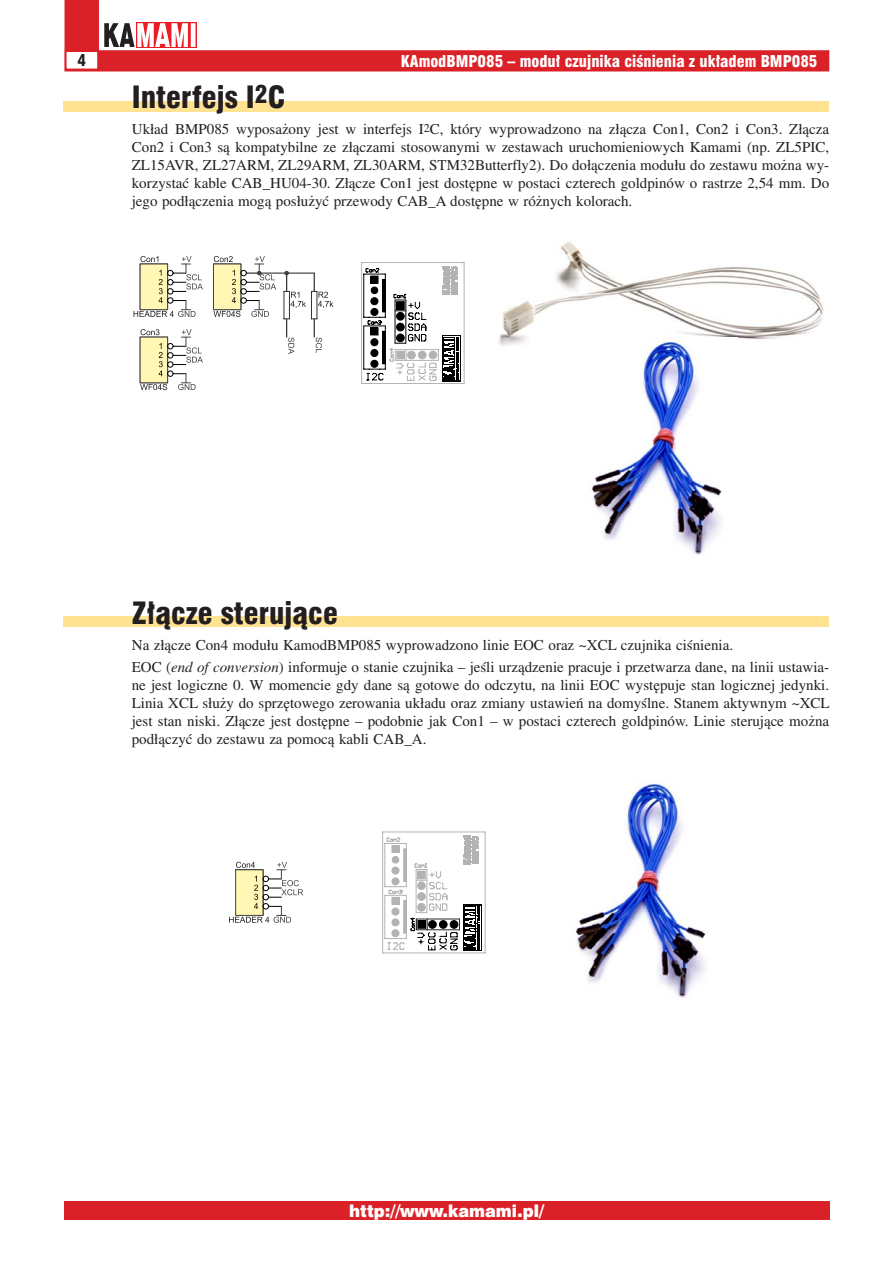
<style>
.page{position:relative;width:893px;height:1263px;background:#fff}
.page>*{position:absolute;margin:0;border:0;box-sizing:border-box;transform-origin:0 0}
.t1{font:30px "Swis 721 Blk Cn EU Normal";color:#231f20}
.t2{font:15.9px "Swis 721 Blk Cn EU Normal";color:#fff}
.t3{font:15.9px "Swis 721 Blk 2 EU Normal";color:#fff}
.t4{font:15.9px "Swis 721 Blk Cn EU Normal";color:#231f20}
.t5{font:15px/18px "Toronto";color:#231f20;text-align:justify}
.s1{font-size:24px}
.s2{font-size:12px}
.s3{font-style:italic}
</style>
<div class="page">
<div style="left:64px;top:1201px;width:765px;height:19px;background:#da2128"></div>
<div style="left:99px;top:51px;width:729px;height:20px;background:#da2128"></div>
<div style="left:98px;top:50px;width:731px;height:21px;border:2px solid #da2128"></div>
<svg style="left:64px;top:0;width:132px;height:71px"></svg>
<div style="left:64px;top:101px;width:765px;height:11px;background:#ffe292"></div>
<img style="left:499px;top:240px;width:325px;height:106px">
<svg style="left:134px;top:256px;width:69px;height:61px"></svg>
<div style="left:213px;top:264px;width:28px;height:46px;border:1px solid #424242"></div>
<svg style="left:140px;top:329px;width:63px;height:61px"></svg>
<hr style="left:259px;top:273px;width:55px;height:1px;background:#1c1c1c">
<svg style="left:214px;top:256px;width:62px;height:61px"></svg>
<svg style="left:284px;top:271px;width:49px;height:83px"></svg>
<hr style="left:361px;top:263px;width:1px;height:120px;background:#b3b3b3">
<hr style="left:464px;top:263px;width:1px;height:120px;background:#b3b3b3">
<hr style="left:362px;top:383px;width:102px;height:1px;background:#b3b3b3">
<hr style="left:362px;top:262px;width:102px;height:1px;background:#b3b3b3">
<hr style="left:363px;top:326px;width:1px;height:43px;background:#000">
<hr style="left:363px;top:274px;width:1px;height:43px;background:#000">
<svg style="left:364px;top:266px;width:97px;height:116px"></svg>
<div style="left:64px;top:617px;width:765px;height:10px;background:#ffe292"></div>
<img style="left:576px;top:782px;width:130px;height:216px">
<hr style="left:382px;top:832px;width:1px;height:121px;background:#b3b3b3">
<hr style="left:485px;top:832px;width:1px;height:121px;background:#b3b3b3">
<hr style="left:383px;top:952px;width:102px;height:1px;background:#b3b3b3">
<hr style="left:383px;top:831px;width:102px;height:1px;background:#b3b3b3">
<hr style="left:384px;top:895px;width:1px;height:43px;background:#b3b3b3">
<hr style="left:384px;top:843px;width:1px;height:44px;background:#b3b3b3">
<svg style="left:385px;top:836px;width:97px;height:115px"></svg>
<svg style="left:229px;top:862px;width:74px;height:61px"></svg>
<img style="left:583px;top:337px;width:155px;height:218px">
<p class="t4" style="left:78px;top:51px;width:10px">4</p>
<p class="t2" style="left:401px;top:51px;width:418px">KAmodBMP085 – moduł czujnika ciśnienia z układem BMP085</p>
<h1 class="t1" style="left:132px;top:78px;width:155px">Interfejs I<span class="s1">2</span>C</h1>
<p class="t5" style="left:132px;top:120px;width:699px">Układ BMP085 wyposażony jest w interfejs I<span class="s2">2</span>C, który wyprowadzono na złącza Con1, Con2 i Con3. Złącza Con2 i Con3 są kompatybilne ze złączami stosowanymi w zestawach uruchomieniowych Kamami (np. ZL5PIC, ZL15AVR, ZL27ARM, ZL29ARM, ZL30ARM, STM32Butterfly2). Do dołączenia modułu do zestawu można wy&shy;korzystać kable CAB_HU04-30. Złącze Con1 jest dostępne w postaci czterech goldpinów o rastrze 2,54 mm. Do jego podłączenia mogą posłużyć przewody CAB_A dostępne w różnych kolorach.</p>
<h1 class="t1" style="left:132px;top:594px;width:208px">Złącze sterujące</h1>
<p class="t5" style="left:132px;top:634px;width:699px;line-height:22.2px">Na złącze Con4 modułu KamodBMP085 wyprowadzono linie EOC oraz ~XCL czujnika ciśnienia.<br>EOC (<span class="s3">end of conversion</span>) informuje o stanie czujnika – jeśli urządzenie pracuje i przetwarza dane, na linii ustawia-</p>
<p class="t5" style="left:132px;top:676px;width:699px">ne jest logiczne 0. W momencie gdy dane są gotowe do odczytu, na linii EOC występuje stan logicznej jedynki.<br>Linia XCL służy do sprzętowego zerowania układu oraz zmiany ustawień na domyślne. Stanem aktywnym ~XCL jest stan niski. Złącze jest dostępne – podobnie jak Con1 – w postaci czterech goldpinów. Linie sterujące można podłączyć do zestawu za pomocą kabli CAB_A.</p>
<p class="t3" style="left:349px;top:1200px;width:196px">http://www.kamami.pl/</p>
</div>
